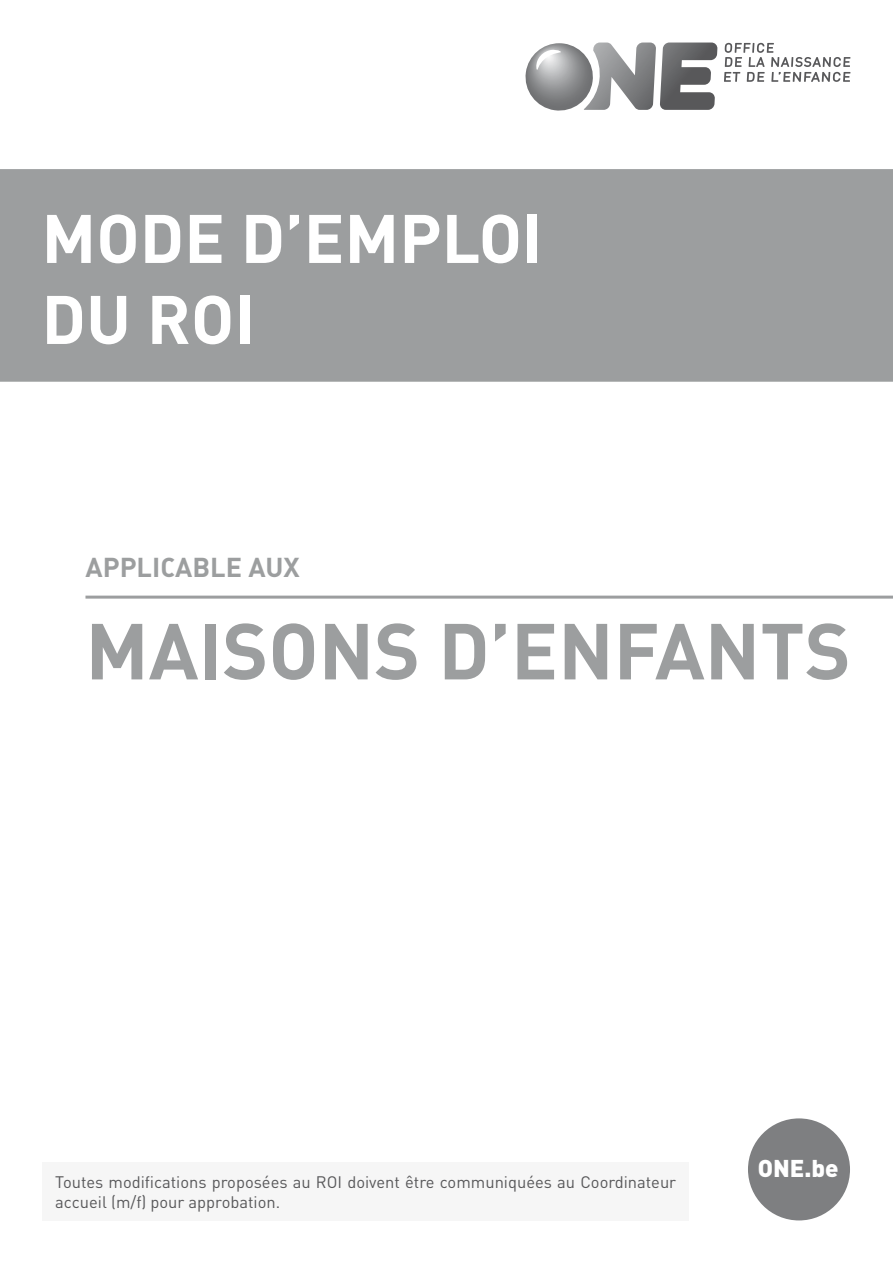
<style>
.page{position:relative;width:893px;height:1263px;background:#fff}
.page>*{position:absolute;margin:0;border:0;box-sizing:border-box;transform-origin:0 0}
.t1{font:78px "DIN Bold Alternate";color:#9c9e9f}
.t2{font:67.5px "DIN Bold Alternate";color:#fff}
.t3{font:27px "DIN Bold Alternate";color:#9c9e9f}
.t4{font:900 24px "DIN";color:#fff}
.t5{font:16.5px/19.8px "DIN";color:#58585a}
</style>
<div class="page">
<div style="left:0;top:169px;width:893px;height:213px;background:#9c9e9f"></div>
<div style="left:43px;top:1162px;width:646px;height:58px;background:#f6f6f6"></div>
<hr style="left:85px;top:596px;width:808px;height:3px;background:#9c9e9f">
<div style="left:744px;top:1115px;width:110px;height:109px;background:#7e7f81;border-radius:50%"></div>
<div style="left:740px;top:1111px;width:117px;height:117px;border:8px solid #fff;border-radius:50%"></div>
<svg style="left:724px;top:43px;width:126px;height:39px"></svg>
<svg style="left:525px;top:43px;width:193px;height:68px"></svg>
<p class="t2" style="left:42px;top:194px;width:503px">MODE D’EMPLOI</p>
<p class="t2" style="left:42px;top:275px;width:215px">DU ROI</p>
<p class="t3" style="left:85px;top:550px;width:216px">APPLICABLE AUX</p>
<p class="t1" style="left:85px;top:600px;width:767px">MAISONS D’ENFANTS</p>
<p class="t5" style="left:55px;top:1172px;width:622px">Toutes modifications proposées au ROI doivent être communiquées au Coordinateur accueil (m/f) pour approbation.</p>
<p class="t4" style="left:758px;top:1152px;width:82px">ONE.be</p>
</div>
